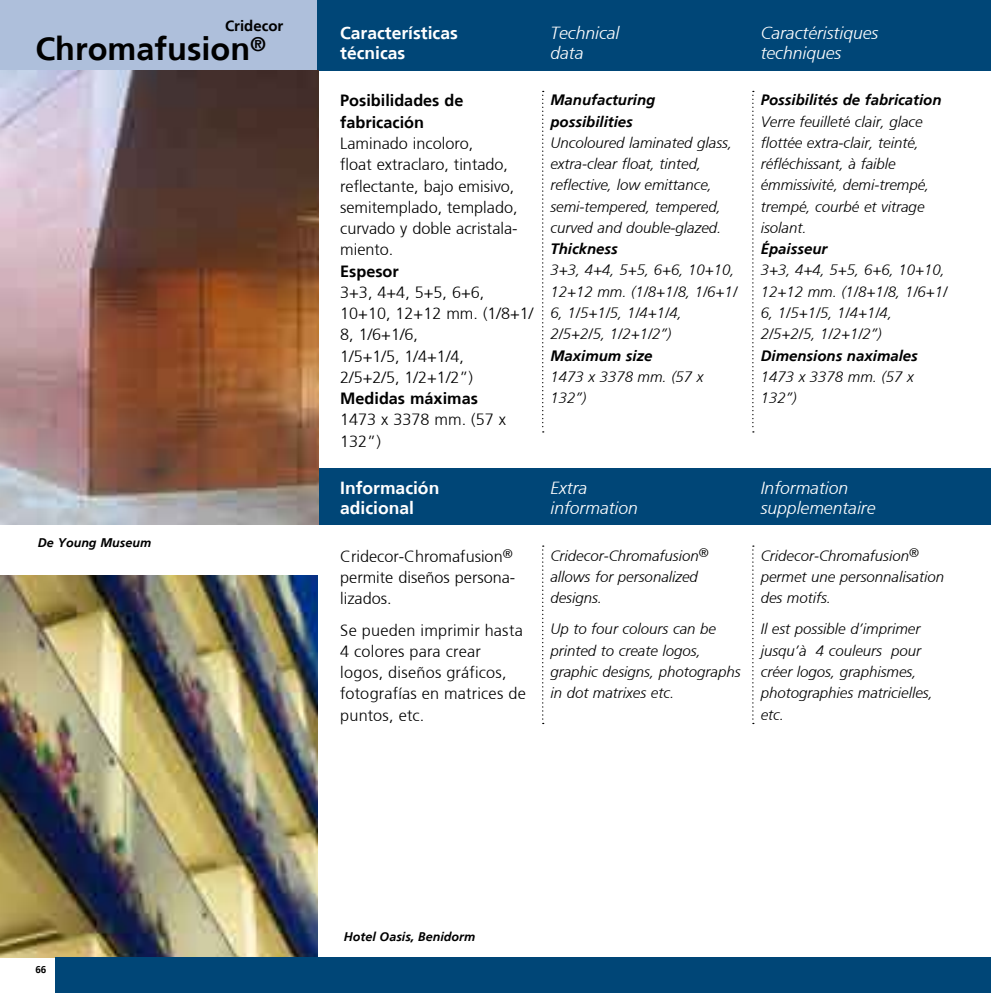
<style>
.page{position:relative;width:991px;height:993px;background:#fff}
.page>*{position:absolute;margin:0;border:0;box-sizing:border-box;transform-origin:0 0}
.t1{font:700 32.5px "Frutiger";color:#000}
.t2{font:italic 300 17.5px/20px "Frutiger";color:#fff}
.t3{font:700 17.5px/20px "Frutiger";color:#fff}
.t4{font:300 16.25px/21.2px "Frutiger";color:#000}
.t5{font:700 16.25px/21.2px "Frutiger";color:#000}
.t6{font:italic 300 15px/21.2px "Frutiger";color:#000}
.t7{font:italic 700 15px/21.2px "Frutiger";color:#000}
.t8{font:700 15px "Frutiger";color:#000}
.t9{font:italic 700 12.5px "Frutiger";color:#000}
.t10{font:700 10px "Frutiger";color:#000}
</style>
<div class="page">
<img style="left:0;top:575px;width:318px;height:382px">
<div style="left:55px;top:957px;width:936px;height:35px;background:#004677"></div>
<div style="left:0;top:0;width:319px;height:71px;background:#aebfdb"></div>
<div style="left:318px;top:0;width:673px;height:71px;background:#004677"></div>
<svg style="left:542px;top:91px;width:2px;height:341px"></svg>
<svg style="left:752px;top:91px;width:2px;height:341px"></svg>
<div style="left:319px;top:468px;width:672px;height:56px;background:#004677"></div>
<svg style="left:542px;top:545px;width:2px;height:178px"></svg>
<svg style="left:752px;top:545px;width:2px;height:178px"></svg>
<img style="left:0;top:71px;width:319px;height:453px">
<p class="t8" style="left:225px;top:17px;width:60px">Cridecor</p>
<h1 class="t1" style="left:35px;top:30px;width:232px">Chromafusion<sup>®</sup></h1>
<p class="t3" style="left:340px;top:22px;width:119px">Características técnicas</p>
<p class="t2" style="left:550px;top:23px;width:71px">Technical data</p>
<p class="t2" style="left:761px;top:23px;width:119px">Caractéristiques techniques</p>
<p class="t5" style="left:340px;top:90px;width:125px">Posibilidades de fabricación</p>
<p class="t4" style="left:340px;top:133px;width:179px">Laminado incoloro,<br>float extraclaro, tintado, reflectante, bajo emisivo, semitemplado, templado, curvado y doble acristala&shy;miento.</p>
<p class="t5" style="left:340px;top:260px;width:60px">Espesor</p>
<p class="t4" style="left:340px;top:281px;width:195px">3+3, 4+4, 5+5, 6+6,<br>10+10, 12+12 mm. (1/8+1/<br>8, 1/6+1/6,<br>1/5+1/5, 1/4+1/4,<br>2/5+2/5, 1/2+1/2”)</p>
<p class="t5" style="left:340px;top:387px;width:139px">Medidas máximas</p>
<p class="t4" style="left:340px;top:409px;width:167px">1473 x 3378 mm. (57 x<br>132”)</p>
<p class="t7" style="left:550px;top:89px;width:107px">Manufacturing possibilities</p>
<p class="t6" style="left:550px;top:132px;width:183px">Uncoloured laminated glass, extra-clear float, tinted, reflective, low emittance, semi-tempered, tempered, curved and double-glazed.</p>
<p class="t7" style="left:550px;top:238px;width:69px">Thickness</p>
<p class="t6" style="left:550px;top:259px;width:188px">3+3, 4+4, 5+5, 6+6, 10+10,<br>12+12 mm. (1/8+1/8, 1/6+1/<br>6, 1/5+1/5, 1/4+1/4,<br>2/5+2/5, 1/2+1/2”)</p>
<p class="t7" style="left:550px;top:344px;width:104px">Maximum size</p>
<p class="t6" style="left:550px;top:366px;width:154px">1473 x 3378 mm. (57 x<br>132”)</p>
<p class="t7" style="left:761px;top:89px;width:182px">Possibilités de fabrication</p>
<p class="t6" style="left:761px;top:111px;width:170px">Verre feuilleté clair, glace flottée extra-clair, teinté, réfléchissant, à faible émmissivité, demi-trempé, trempé, courbé et vitrage isolant.</p>
<p class="t7" style="left:761px;top:238px;width:68px">Épaisseur</p>
<p class="t6" style="left:761px;top:259px;width:188px">3+3, 4+4, 5+5, 6+6, 10+10,<br>12+12 mm. (1/8+1/8, 1/6+1/<br>6, 1/5+1/5, 1/4+1/4,<br>2/5+2/5, 1/2+1/2”)</p>
<p class="t7" style="left:761px;top:344px;width:159px">Dimensions naximales</p>
<p class="t6" style="left:761px;top:366px;width:154px">1473 x 3378 mm. (57 x<br>132”)</p>
<p class="t9" style="left:38px;top:534px;width:115px">De Young Museum</p>
<p class="t10" style="left:35px;top:963px;width:13px">66</p>
<p class="t3" style="left:340px;top:477px;width:101px">Información adicional</p>
<p class="t2" style="left:550px;top:478px;width:89px">Extra information</p>
<p class="t2" style="left:761px;top:478px;width:116px">Information supplementaire</p>
<p class="t4" style="left:340px;top:545px;width:177px">Cridecor-Chromafusion<sup>® </sup>permite diseños persona&shy;lizados.</p>
<p class="t4" style="left:340px;top:619px;width:187px">Se pueden imprimir hasta<br>4 colores para crear logos, diseños gráficos, fotografías en matrices de puntos, etc.</p>
<p class="t6" style="left:550px;top:544px;width:160px">Cridecor-Chromafusion<sup>® </sup>allows for personalized designs.</p>
<p class="t6" style="left:550px;top:618px;width:192px">Up to four colours can be printed to create logos, graphic designs, photographs in dot matrixes etc.</p>
<p class="t6" style="left:761px;top:544px;width:185px">Cridecor-Chromafusion<sup>® </sup>permet une personnalisation des motifs.</p>
<p class="t6" style="left:761px;top:618px;width:174px">Il est possible d’imprimer jusqu’à 4 couleurs pour créer logos, graphismes, photographies matricielles, etc.</p>
<p class="t9" style="left:344px;top:928px;width:133px">Hotel Oasis, Benidorm</p>
</div>
